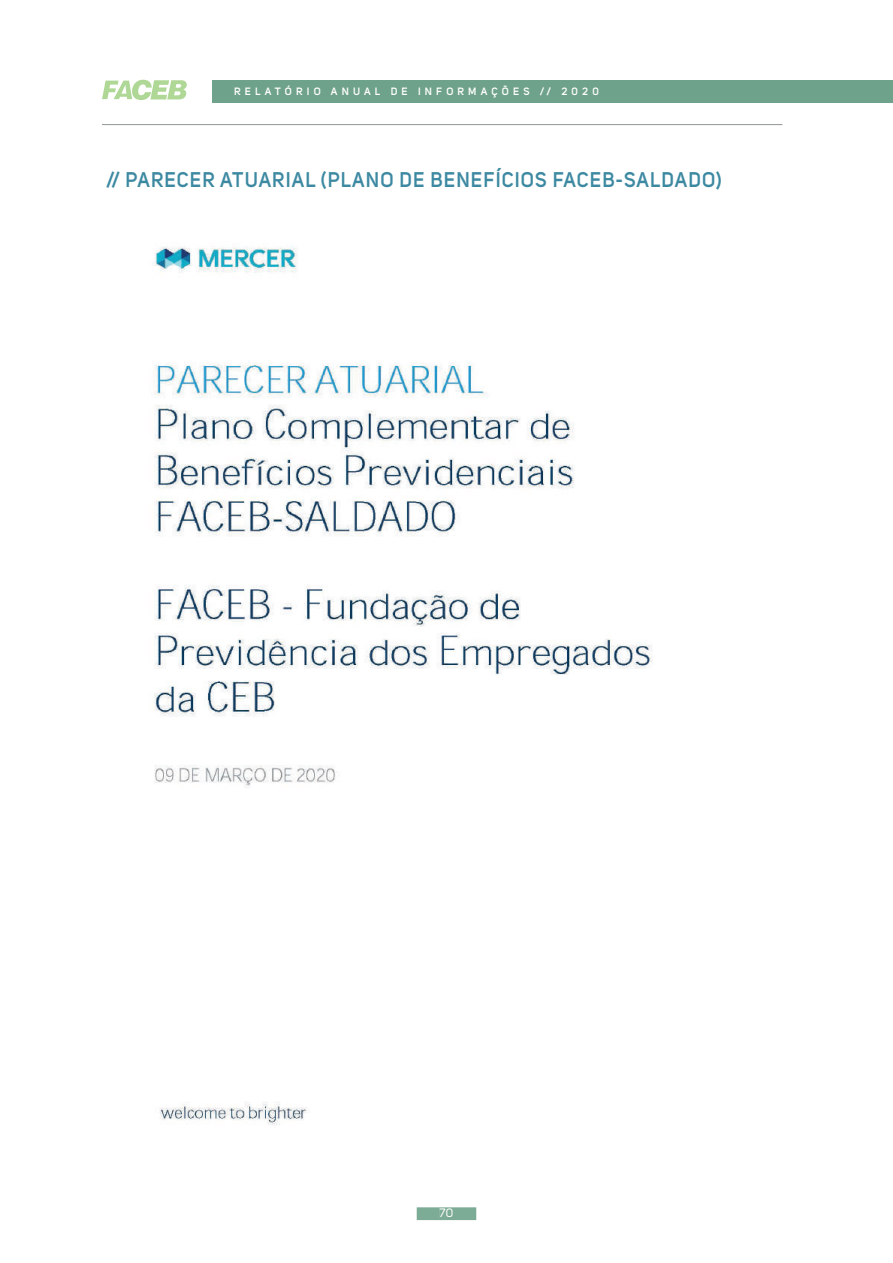
<style>
.page{position:relative;width:893px;height:1263px;background:#fff}
.page>*{position:absolute;margin:0;border:0;box-sizing:border-box;transform-origin:0 0}
.t1{font:600 21px "Uni Sans";letter-spacing:.06em;color:#3d89a2;scale:.94 1}
.t2{font:12px "Uni Sans";color:#fff}
.t3{font:600 10.5px "Uni Sans";letter-spacing:.4em;color:#fff}
</style>
<div class="page">
<svg style="left:417px;top:1207px;width:59px;height:13px"></svg>
<div style="left:440px;top:1208px;width:13px;height:9px;background:#7cab96"></div>
<hr style="left:102px;top:124px;width:680px;height:1px;background:#929595">
<svg style="left:102px;top:80px;width:85px;height:20px"></svg>
<div style="left:213px;top:81px;width:680px;height:22px;background:#6fa28a"></div>
<img style="left:152px;top:246px;width:501px;height:879px">
<p class="t3" style="left:234px;top:85px;width:366px">RELATÓRIO ANUAL DE INFORMAÇÕES // 2020</p>
<p class="t1" style="left:106px;top:167px;width:656px">// PARECER ATUARIAL (PLANO DE BENEFÍCIOS FACEB-SALDADO)</p>
<p class="t2" style="left:440px;top:1206px;width:15px">70</p>
</div>
